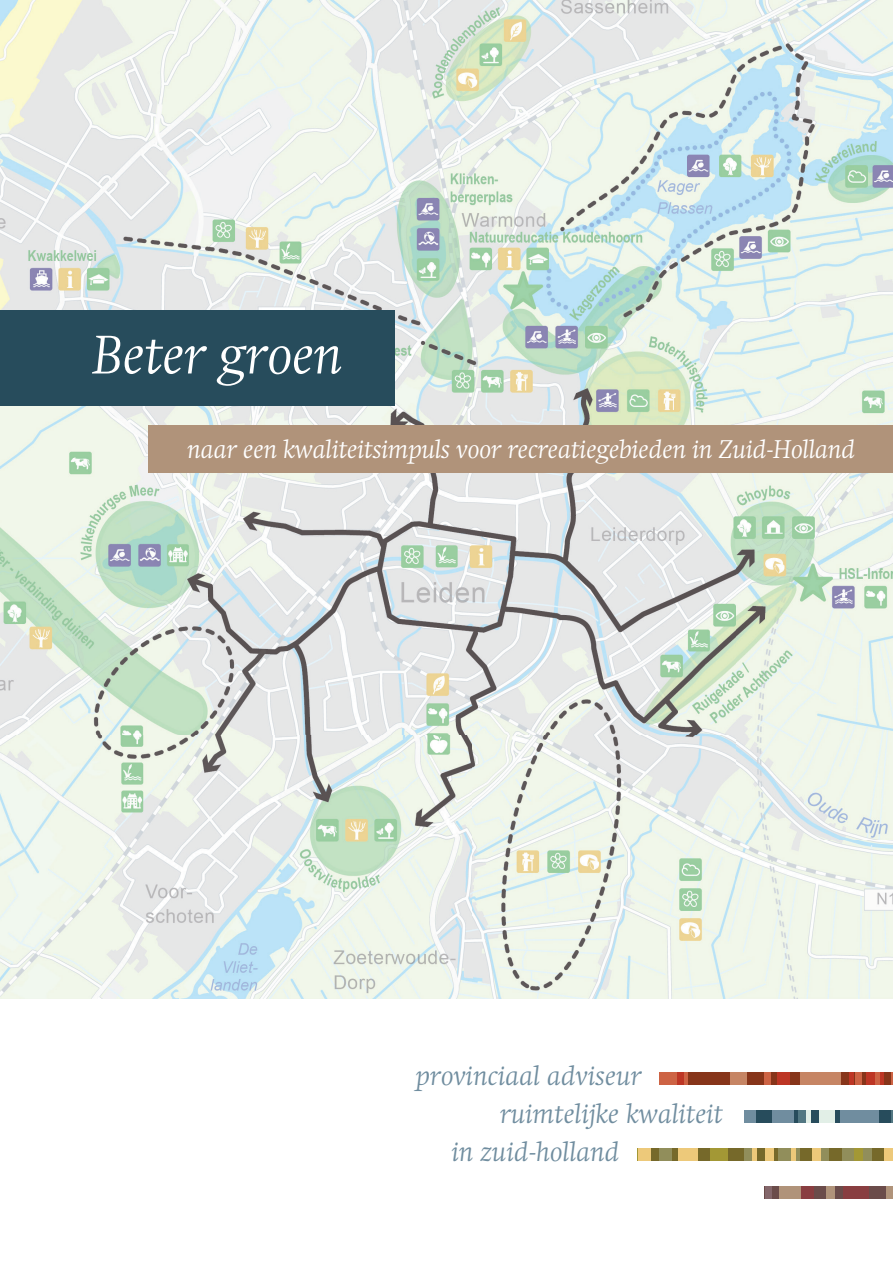
<style>
.page{position:relative;width:893px;height:1263px;background:#fff}
.page>*{position:absolute;margin:0;border:0;box-sizing:border-box;transform-origin:0 0}
.t1{font:italic 300 54px "Swift";color:#fff}
.t2{font:italic 300 27px "Swift";letter-spacing:.01em;color:#708d9f}
.t3{font:italic 300 25.5px "Swift";color:#fff}
</style>
<div class="page">
<img style="left:0;top:0;width:893px;height:998px">
<div style="left:659px;top:1071px;width:234px;height:13px;background:#87351a"></div>
<div style="left:777px;top:1071px;width:13px;height:13px;background:#bd3625"></div>
<div style="left:764px;top:1071px;width:7px;height:13px;background:#cd6344"></div>
<div style="left:730px;top:1071px;width:17px;height:13px;background:#c68564"></div>
<div style="left:659px;top:1071px;width:29px;height:13px;background:#cd6344"></div>
<div style="left:677px;top:1071px;width:6px;height:13px;background:#bd3625"></div>
<div style="left:866px;top:1071px;width:17px;height:13px;background:#bd3625"></div>
<div style="left:856px;top:1071px;width:6px;height:13px;background:#cd6344"></div>
<div style="left:849px;top:1071px;width:5px;height:13px;background:#bd3625"></div>
<div style="left:801px;top:1071px;width:40px;height:13px;background:#c68564"></div>
<svg style="left:892px;top:1071px;width:1px;height:13px"></svg>
<hr style="left:875px;top:1071px;width:4px;height:13px;background:#cd6344">
<div style="left:744px;top:1110px;width:149px;height:13px;background:#274c5c"></div>
<div style="left:772px;top:1110px;width:22px;height:13px;background:#708d9f"></div>
<div style="left:798px;top:1110px;width:8px;height:13px;background:#527782"></div>
<hr style="left:806px;top:1110px;width:4px;height:13px;background:#e2efe7">
<div style="left:840px;top:1110px;width:39px;height:13px;background:#708d9f"></div>
<svg style="left:891px;top:1110px;width:2px;height:13px"></svg>
<div style="left:819px;top:1110px;width:15px;height:13px;background:#e2efe7"></div>
<div style="left:744px;top:1110px;width:11px;height:13px;background:#708d9f"></div>
<div style="left:638px;top:1148px;width:255px;height:13px;background:#76692a"></div>
<div style="left:842px;top:1148px;width:30px;height:13px;background:#918e5b"></div>
<div style="left:884px;top:1148px;width:9px;height:13px;background:#edc97a"></div>
<div style="left:855px;top:1148px;width:8px;height:13px;background:#a39835"></div>
<div style="left:821px;top:1148px;width:8px;height:13px;background:#918e5b"></div>
<div style="left:812px;top:1148px;width:9px;height:13px;background:#edc97a"></div>
<div style="left:778px;top:1148px;width:21px;height:13px;background:#918e5b"></div>
<div style="left:710px;top:1148px;width:17px;height:13px;background:#a39835"></div>
<div style="left:765px;top:1148px;width:9px;height:13px;background:#edc97a"></div>
<div style="left:678px;top:1148px;width:19px;height:13px;background:#edc97a"></div>
<div style="left:638px;top:1148px;width:13px;height:13px;background:#edc97a"></div>
<div style="left:659px;top:1148px;width:13px;height:13px;background:#918e5b"></div>
<div style="left:744px;top:1148px;width:9px;height:13px;background:#918e5b"></div>
<hr style="left:791px;top:1148px;width:4px;height:13px;background:#edc97a">
<hr style="left:753px;top:1148px;width:4px;height:13px;background:#edc97a">
<div style="left:765px;top:1186px;width:128px;height:13px;background:#6b4c4a"></div>
<div style="left:765px;top:1186px;width:6px;height:13px;background:#84676b"></div>
<div style="left:886px;top:1186px;width:7px;height:13px;background:#b0937a"></div>
<div style="left:780px;top:1186px;width:21px;height:13px;background:#b0937a"></div>
<div style="left:843px;top:1186px;width:26px;height:13px;background:#893e41"></div>
<div style="left:801px;top:1186px;width:13px;height:13px;background:#893e41"></div>
<div style="left:826px;top:1186px;width:9px;height:13px;background:#b0937a"></div>
<div style="left:0;top:310px;width:394px;height:96px;background:#274c5c"></div>
<div style="left:149px;top:425px;width:744px;height:48px;background:#b0937a"></div>
<h1 class="t1" style="left:93px;top:324px;width:251px">Beter groen</h1>
<p class="t3" style="left:187px;top:435px;width:669px">naar een kwaliteitsimpuls voor recreatiegebieden in Zuid-Holland</p>
<p class="t2" style="left:416px;top:1060px;width:227px">provinciaal adviseur</p>
<p class="t2" style="left:500px;top:1098px;width:224px">ruimtelijke kwaliteit</p>
<p class="t2" style="left:452px;top:1136px;width:169px">in zuid-holland</p>
</div>
